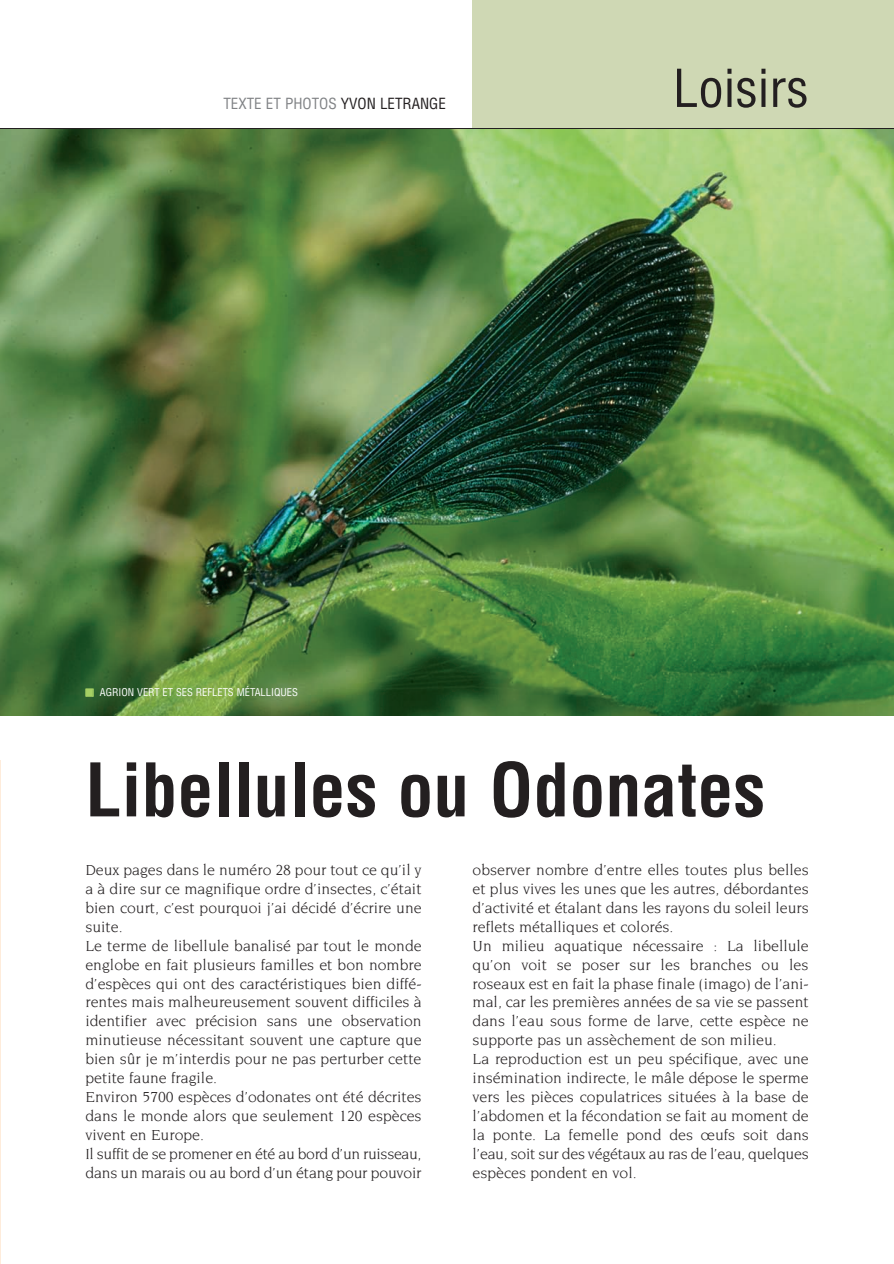
<style>
.page{position:relative;width:894px;height:1264px;background:#fff}
.page>*{position:absolute;margin:0;border:0;box-sizing:border-box;transform-origin:0 0}
.t1{font:700 condensed 72px "Helvetica";color:#231f20}
.t2{font:condensed 51px "Helvetica";color:#231f20}
.t3{font:15.75px/18.9px "Novarese";color:#231f20}
.t4{font:condensed 15px "Helvetica";color:#808285}
.t5{font:condensed 10.5px "Helvetica";color:#fff}
.s1{color:#231f20}
.s2{color:#a6d064}
</style>
<div class="page">
<img style="left:0;top:0;width:893px;height:1264px">
<p class="t4" style="left:223px;top:98px;width:224px">TEXTE ET PHOTOS <span class="s1">YVON LETRANGE</span></p>
<p class="t5" style="left:86px;top:689px;width:214px"><span class="s2">■</span> AGRION VERT ET SES REFLETS MÉTALLIQUES</p>
<h2 class="t2" style="left:672px;top:69px;width:137px">Loisirs</h2>
<h1 class="t1" style="left:85px;top:762px;width:681px">Libellules ou Odonates</h1>
<p class="t3" style="left:85px;top:862px;width:337px">Deux pages dans le numéro 28 pour tout ce qu’il y a à dire sur ce magnifique ordre d’insectes, c’était bien court, c’est pourquoi j’ai décidé d’écrire une suite.<br>Le terme de libellule banalisé par tout le monde englobe en fait plusieurs familles et bon nombre d’espèces qui ont des caractéristiques bien diffé&shy;rentes mais malheureusement souvent difficiles à identifier avec précision sans une observation minutieuse nécessitant souvent une capture que bien sûr je m’interdis pour ne pas perturber cette petite faune fragile.<br>Environ 5700 espèces d’odonates ont été décrites dans le monde alors que seulement 120 espèces vivent en Europe.<br>Il suffit de se promener en été au bord d’un ruisseau, dans un marais ou au bord d’un étang pour pouvoir</p>
<p class="t3" style="left:472px;top:862px;width:337px">observer nombre d’entre elles toutes plus belles et plus vives les unes que les autres, débordantes d’activité et étalant dans les rayons du soleil leurs reflets métalliques et colorés.<br>Un milieu aquatique nécessaire : La libellule qu’on voit se poser sur les branches ou les roseaux est en fait la phase finale (imago) de l’ani&shy;mal, car les premières années de sa vie se passent dans l’eau sous forme de larve, cette espèce ne supporte pas un assèchement de son milieu.<br>La reproduction est un peu spécifique, avec une insémination indirecte, le mâle dépose le sperme vers les pièces copulatrices situées à la base de l’abdomen et la fécondation se fait au moment de la ponte. La femelle pond des œufs soit dans l’eau, soit sur des végétaux au ras de l’eau, quelques espèces pondent en vol.</p>
</div>
